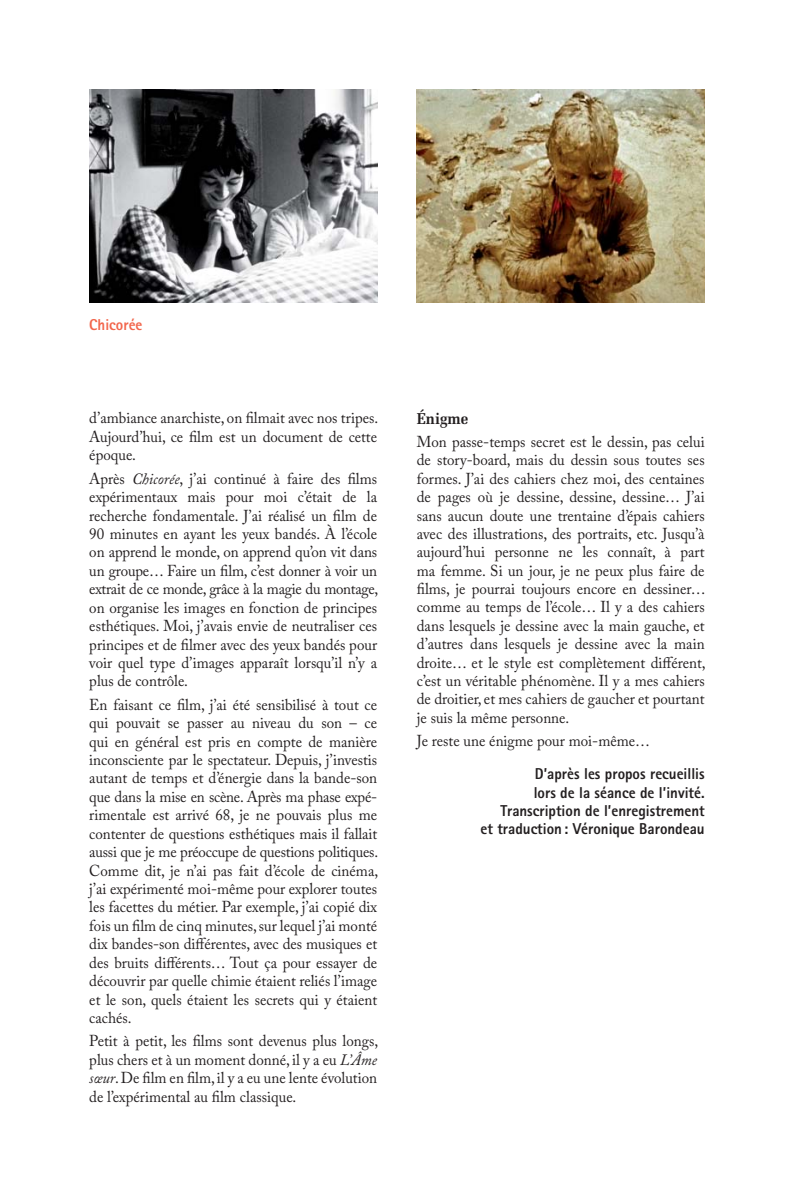
<style>
.page{position:relative;width:794px;height:1191px;background:#fff}
.page>*{position:absolute;margin:0;border:0;box-sizing:border-box;transform-origin:0 0}
.t1{font:15.75px/18.4px "Adobe Caslon Pro";color:#231f20;text-align:justify;scale:.95 1}
.t2{font:800 15.75px/18.4px "Rotis Sans Serif";color:#231f20;text-align:right;scale:.95 1}
.t3{font:800 15.75px "Rotis Sans Serif";color:#f2664c;scale:.95 1}
.t4{font:700 15.75px "Melior";color:#231f20;scale:.95 1}
.s1{font-style:italic}
</style>
<div class="page">
<img style="left:417px;top:89px;width:287px;height:214px">
<img style="left:89px;top:89px;width:288px;height:214px">
<p class="t3" style="left:89px;top:319px;width:58px">Chicorée</p>
<p class="t1" style="left:89px;top:410px;width:305px">d’ambiance anarchiste, on filmait avec nos tripes.<br>Aujourd’hui, ce film est un document de cette époque.</p>
<p class="t1" style="left:89px;top:471px;width:306px">Après <span class="s1">Chicorée</span>, j’ai continué à faire des films expérimentaux mais pour moi c’était de la recherche fondamentale. J’ai réalisé un film de 90 minutes en ayant les yeux bandés. À l’école on apprend le monde, on apprend qu’on vit dans un groupe… Faire un film, c’est donner à voir un extrait de ce monde, grâce à la magie du montage, on organise les images en fonction de principes esthétiques. Moi, j’avais envie de neutraliser ces principes et de filmer avec des yeux bandés pour voir quel type d’images apparaît lorsqu’il n’y a plus de contrôle.</p>
<p class="t1" style="left:89px;top:697px;width:305px">En faisant ce film, j’ai été sensibilisé à tout ce qui pouvait se passer au niveau du son – ce qui en général est pris en compte de manière inconsciente par le spectateur. Depuis, j’investis autant de temps et d’énergie dans la bande-son que dans la mise en scène. Après ma phase expé&shy;rimentale est arrivé 68, je ne pouvais plus me contenter de questions esthétiques mais il fallait aussi que je me préoccupe de questions poli tiques.<br>Comme dit, je n’ai pas fait d’école de cinéma, j’ai expérimenté moi-même pour explorer toutes les facettes du métier. Par exemple, j’ai copié dix fois un film de cinq minutes, sur lequel j’ai monté dix bandes-son différentes, avec des musiques et des bruits différents… Tout ça pour essayer de découvrir par quelle chimie étaient reliés l’image et le son, quels étaient les secrets qui y étaient cachés.</p>
<p class="t1" style="left:89px;top:1033px;width:305px">Petit à petit, les films sont devenus plus longs, plus chers et à un moment donné, il y a eu <span class="s1">L’Âme sœur</span>. De film en film, il y a eu une lente évolution de l’expérimental au film classique.</p>
<p class="t4" style="left:417px;top:410px;width:56px">Énigme</p>
<p class="t1" style="left:417px;top:434px;width:305px">Mon passe-temps secret est le dessin, pas celui de story-board, mais du dessin sous toutes ses formes. J’ai des cahiers chez moi, des centaines de pages où je dessine, dessine, dessine… J’ai sans aucun doute une trentaine d’épais cahiers avec des illustrations, des portraits, etc. Jusqu’à aujourd’hui personne ne les connaît, à part ma femme. Si un jour, je ne peux plus faire de films, je pourrai toujours encore en dessiner… comme au temps de l’école… Il y a des cahiers dans lesquels je dessine avec la main gauche, et d’autres dans lesquels je dessine avec la main droite… et le style est complètement différent, c’est un véritable phénomène. Il y a mes cahiers de droitier, et mes cahiers de gaucher et pourtant je suis la même personne.</p>
<p class="t1" style="left:417px;top:733px;width:247px">Je reste une énigme pour moi-même…</p>
<p class="t2" style="left:480px;top:766px;width:237px">D’après les propos recueillis<br>lors de la séance de l’invité.<br>Transcription de l’enregistrement<br>et traduction : Véronique Barondeau</p>
</div>
